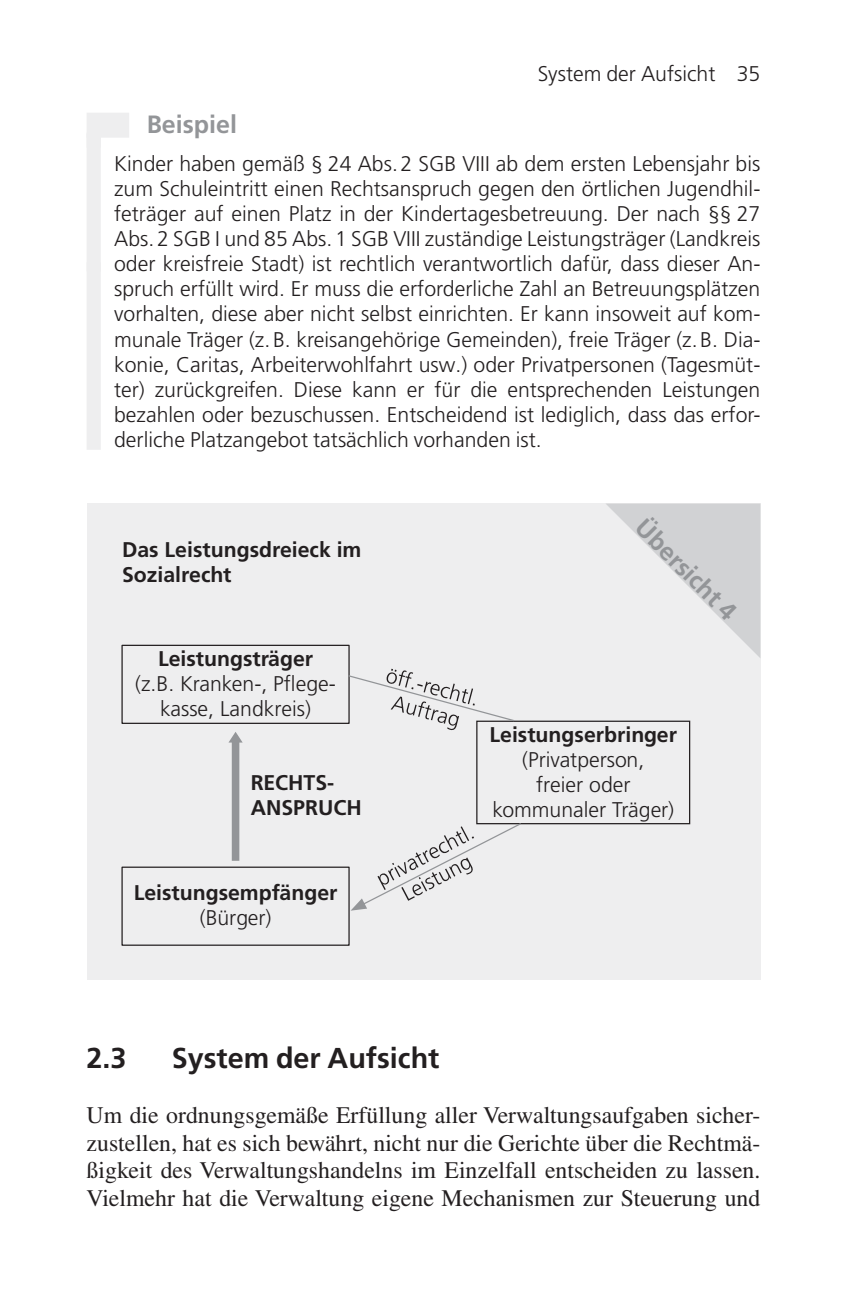
<style>
.page{position:relative;width:851px;height:1313px;background:#fff}
.page>*{position:absolute;margin:0;border:0;box-sizing:border-box;transform-origin:0 0}
.Ueberschrift_2{font:700 28.75px "Frutiger LT Pro";color:#231f20}
.t1{font:700 25px "Frutiger";color:#939598}
.Beispiel_Ue{font:700 25px "Frutiger LT Pro";color:#939598}
.Fließtext_ohne_Einz{font:23.75px/27.5px "Times LT Std";color:#231f20}
.Beispiel_Fallbeispie{font:300 21.25px/25px "Frutiger LT Pro";color:#231f20;text-align:justify}
.t2{font:300 21.25px/25px "Frutiger";color:#231f20;text-align:center}
.t3{font:700 21.25px/25px "Frutiger";color:#231f20}
.s1{font-weight:700}
.s2{font-weight:300}
</style>
<div class="page">
<div style="left:87px;top:113px;width:42px;height:25px;background:#eeeeef"></div>
<div style="left:87px;top:134px;width:14px;height:137px;background:#eeeeef"></div>
<div style="left:87px;top:262px;width:14px;height:188px;background:#eeeeef"></div>
<div style="left:89px;top:505px;width:668px;height:473px;background:#eeeeef"></div>
<svg style="left:121px;top:644px;width:229px;height:302px"></svg>
<div style="left:476px;top:720px;width:214px;height:104px;border:1px solid #231f20"></div>
<svg style="left:228px;top:731px;width:14px;height:129px"></svg>
<svg style="left:347px;top:668px;width:168px;height:62px"></svg>
<svg style="left:351px;top:822px;width:171px;height:88px"></svg>
<svg style="left:605px;top:503px;width:155px;height:155px"></svg>
<p class="Beispiel_Fallbeispie" style="left:537px;top:62px;width:224px">System der Aufsicht 35</p>
<p class="Beispiel_Ue" style="left:147px;top:109px;width:92px">Beispiel</p>
<p class="Beispiel_Fallbeispie" style="left:114px;top:152px;width:647px">Kinder haben gemäß § 24 Abs.2 SGB VIII ab dem ersten Lebensjahr bis zum Schuleintritt einen Rechtsanspruch gegen den örtlichen Jugendhil&shy;feträger auf einen Platz in der Kindertagesbetreuung. Der nach §§ 27<br>Abs.2 SGB I und 85 Abs.1 SGB VIII zuständige Leistungsträger (Landkreis oder kreisfreie Stadt) ist rechtlich verantwortlich dafür, dass dieser An&shy;spruch erfüllt wird. Er muss die erforderliche Zahl an Betreuungsplätzen vorhalten, diese aber nicht selbst einrichten. Er kann insoweit auf kom&shy;munale Träger (z.B. kreisangehörige Gemeinden), freie Träger (z.B. Dia&shy;konie, Caritas, Arbeiterwohlfahrt usw.) oder Privatpersonen (Tagesmüt&shy;ter) zurückgreifen. Diese kann er für die entsprechenden Leistungen bezahlen oder bezuschussen. Entscheidend ist lediglich, dass das erfor&shy;derliche Platzangebot tatsächlich vorhanden ist.</p>
<p class="t3" style="left:122px;top:537px;width:241px">Das Leistungsdreieck im<br>Sozialrecht</p>
<p class="t2" style="left:135px;top:646px;width:202px"><span class="s1">Leistungsträger<br></span>(z.B. Kranken-, Pflege&shy;kasse, Landkreis)</p>
<p class="t3" style="left:250px;top:770px;width:112px">RECHTS-<br>ANSPRUCH</p>
<p class="t3" style="left:134px;top:880px;width:205px;text-align:center">Leistungsempfänger <span class="s2">(Bürger)</span></p>
<p class="t1" style="left:650px;top:513px;width:132px;rotate:45deg">Übersicht 4</p>
<p class="t2" style="left:489px;top:721px;width:189px"><span class="s1">Leistungserbringer </span>(Privatperson,<br>freier oder kommunaler Träger)</p>
<p class="Ueberschrift_2" style="left:87px;top:1041px;width:41px">2.3</p>
<p class="Ueberschrift_2" style="left:172px;top:1041px;width:269px">System der Aufsicht</p>
<p class="Fließtext_ohne_Einz" style="left:87px;top:1101px;width:675px">Um die ordnungsgemäße Erfüllung aller Verwaltungsaufgaben sicher&shy;zustellen, hat es sich bewährt, nicht nur die Gerichte über die Rechtmä&shy;ßigkeit des Verwaltungshandelns im Einzelfall entscheiden zu lassen.<br>Vielmehr hat die Verwaltung eigene Mechanismen zur Steuerung und</p>
</div>
